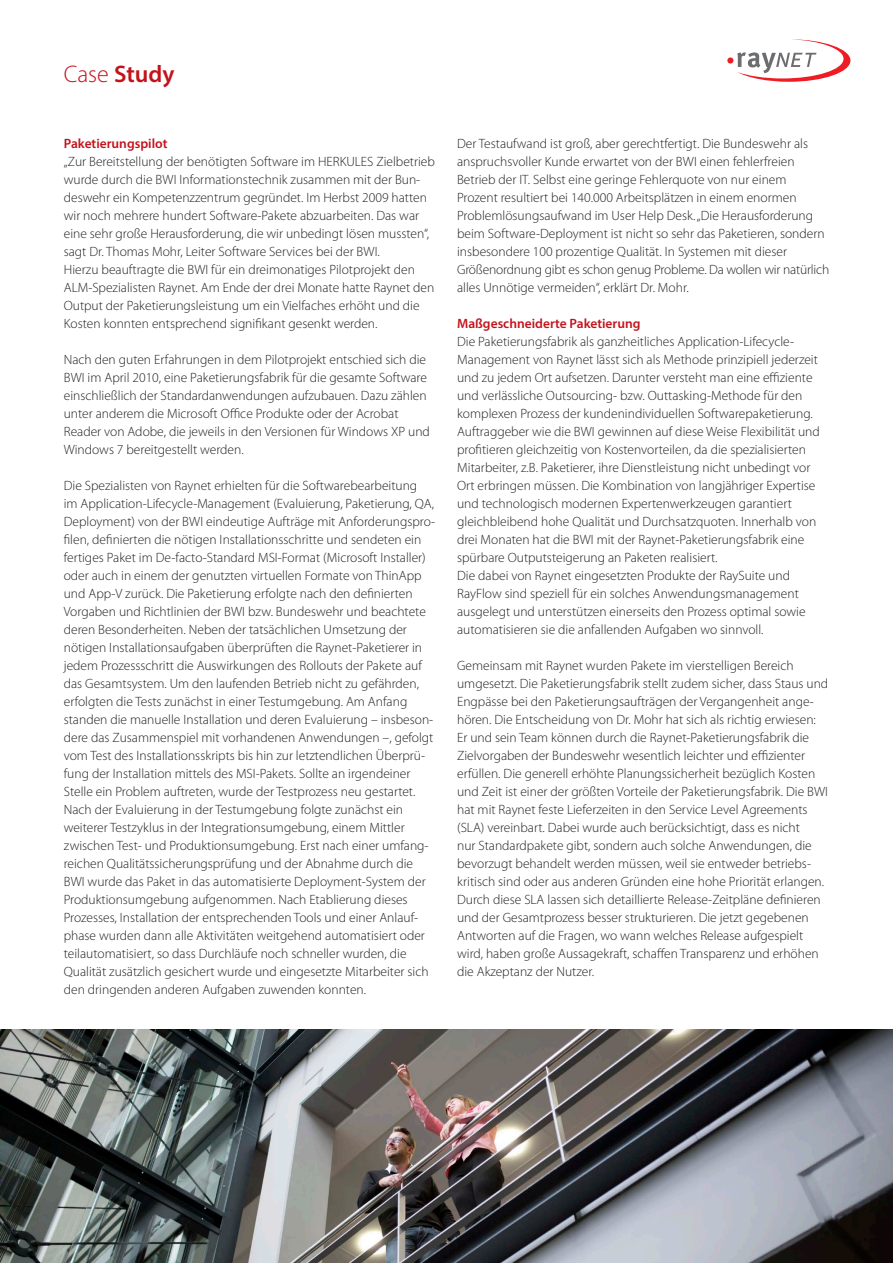
<style>
.page{position:relative;width:893px;height:1263px;background:#fff}
.page>*{position:absolute;margin:0;border:0;box-sizing:border-box;transform-origin:0 0}
.t1{font:600 24px "Myriad Pro";color:#c4121a}
.t2{font:300 13.5px/18px "Myriad Pro";color:#231f20}
.t3{font:600 13.5px "Myriad Pro";color:#c4121a}
.s1{font-weight:300}
</style>
<div class="page">
<svg style="left:737px;top:39px;width:113px;height:43px"></svg>
<div style="left:727px;top:57px;width:6px;height:7px;background:#ee1d23;border-radius:50%"></div>
<img style="left:0;top:1029px;width:893px;height:234px">
<h1 class="t1" style="left:64px;top:58px;width:112px"><span class="s1">Case</span> Study</h1>
<p class="t3" style="left:64px;top:135px;width:105px">Paketierungspilot</p>
<p class="t2" style="left:64px;top:153px;width:373px">„Zur Bereitstellung der benötigten Software im HERKULES Zielbetrieb wurde durch die BWI Informationstechnik zusammen mit der Bun&shy;deswehr ein Kompetenzzentrum gegründet. Im Herbst 2009 hatten wir noch mehrere hundert Software-Pakete abzuarbeiten. Das war eine sehr große Herausforderung, die wir unbedingt lösen mussten“, sagt Dr. Thomas Mohr, Leiter Software Services bei der BWI.<br>Hierzu beauftragte die BWI für ein dreimonatiges Pilotprojekt den ALM-Spezialisten Raynet. Am Ende der drei Monate hatte Raynet den Output der Paketierungsleistung um ein Vielfaches erhöht und die Kosten konnten entsprechend signifikant gesenkt werden.</p>
<p class="t2" style="left:64px;top:351px;width:368px">Nach den guten Erfahrungen in dem Pilotprojekt entschied sich die BWI im April 2010, eine Paketierungsfabrik für die gesamte Software einschließlich der Standardanwendungen aufzubauen. Dazu zählen unter anderem die Microsoft Office Produkte oder der Acrobat Reader von Adobe, die jeweils in den Versionen für Windows XP und Windows 7 bereitgestellt werden.</p>
<p class="t2" style="left:64px;top:477px;width:373px">Die Spezialisten von Raynet erhielten für die Softwarebearbeitung<br>im Application-Lifecycle-Management (Evaluierung, Paketierung, QA, Deployment) von der BWI eindeutige Aufträge mit Anforderungspro&shy;filen, definierten die nötigen Installationsschritte und sendeten ein fertiges Paket im De-facto-Standard MSI-Format (Microsoft Installer) oder auch in einem der genutzten virtuellen Formate von ThinApp und App-V zurück. Die Paketierung erfolgte nach den definierten Vorgaben und Richtlinien der BWI bzw. Bundeswehr und beachtete deren Besonderheiten. Neben der tatsächlichen Umsetzung der nötigen Installationsaufgaben überprüften die Raynet-Paketierer in jedem Prozessschritt die Auswirkungen des Rollouts der Pakete auf das Gesamtsystem. Um den laufenden Betrieb nicht zu gefährden, erfolgten die Tests zunächst in einer Testumgebung. Am Anfang standen die manuelle Installation und deren Evaluierung – insbeson&shy;dere das Zusammenspiel mit vorhandenen Anwendungen –, gefolgt vom Test des Installationsskripts bis hin zur letztendlichen Überprü&shy;fung der Installation mittels des MSI-Pakets. Sollte an irgendeiner Stelle ein Problem auftreten, wurde der Testprozess neu gestartet.<br>Nach der Evaluierung in der Testumgebung folgte zunächst ein weiterer Testzyklus in der Integrationsumgebung, einem Mittler zwischen Test- und Produktionsumgebung. Erst nach einer umfang&shy;reichen Qualitätssicherungsprüfung und der Abnahme durch die BWI wurde das Paket in das automatisierte Deployment-System der Produktionsumgebung aufgenommen. Nach Etablierung dieses Prozesses, Installation der entsprechenden Tools und einer Anlauf&shy;phase wurden dann alle Aktivitäten weitgehend automatisiert oder teilautomatisiert, so dass Durchläufe noch schneller wurden, die Qualität zusätzlich gesichert wurde und eingesetzte Mitarbeiter sich den dringenden anderen Aufgaben zuwenden konnten.</p>
<p class="t2" style="left:457px;top:135px;width:374px">Der Testaufwand ist groß, aber gerechtfertigt. Die Bundeswehr als anspruchsvoller Kunde erwartet von der BWI einen fehlerfreien Betrieb der IT. Selbst eine geringe Fehlerquote von nur einem Prozent resultiert bei 140.000 Arbeitsplätzen in einem enormen Problemlösungsaufwand im User Help Desk. „Die Herausforderung beim Software-Deployment ist nicht so sehr das Paketieren, sondern insbesondere 100 prozentige Qualität. In Systemen mit dieser Größenordnung gibt es schon genug Probleme. Da wollen wir natürlich alles Unnötige vermeiden“, erklärt Dr. Mohr.</p>
<p class="t3" style="left:457px;top:315px;width:185px">Maßgeschneiderte Paketierung</p>
<p class="t2" style="left:457px;top:333px;width:364px">Die Paketierungsfabrik als ganzheitliches Application-Lifecycle-Management von Raynet lässt sich als Methode prinzipiell jederzeit und zu jedem Ort aufsetzen. Darunter versteht man eine effiziente und verlässliche Outsourcing- bzw. Outtasking-Methode für den komplexen Prozess der kundenindividuellen Softwarepaketierung.<br>Auftraggeber wie die BWI gewinnen auf diese Weise Flexibilität und profitieren gleichzeitig von Kostenvorteilen, da die spezialisierten Mitarbeiter, z.B. Paketierer, ihre Dienstleistung nicht unbedingt vor Ort erbringen müssen. Die Kombination von langjähriger Expertise und technologisch modernen Expertenwerkzeugen garantiert gleichbleibend hohe Qualität und Durchsatzquoten. Innerhalb von drei Monaten hat die BWI mit der Raynet-Paketierungsfabrik eine spürbare Outputsteigerung an Paketen realisiert.<br>Die dabei von Raynet eingesetzten Produkte der RaySuite und RayFlow sind speziell für ein solches Anwendungsmanagement ausgelegt und unterstützen einerseits den Prozess optimal sowie automatisieren sie die anfallenden Aufgaben wo sinnvoll.</p>
<p class="t2" style="left:457px;top:657px;width:373px">Gemeinsam mit Raynet wurden Pakete im vierstelligen Bereich umgesetzt. Die Paketierungsfabrik stellt zudem sicher, dass Staus und Engpässe bei den Paketierungsaufträgen der Vergangenheit ange&shy;hören. Die Entscheidung von Dr. Mohr hat sich als richtig erwiesen:<br>Er und sein Team können durch die Raynet-Paketierungsfabrik die Zielvorgaben der Bundeswehr wesentlich leichter und effizienter erfüllen. Die generell erhöhte Planungssicherheit bezüglich Kosten und Zeit ist einer der größten Vorteile der Paketierungsfabrik. Die BWI hat mit Raynet feste Lieferzeiten in den Service Level Agreements (SLA) vereinbart. Dabei wurde auch berücksichtigt, dass es nicht<br>nur Standardpakete gibt, sondern auch solche Anwendungen, die bevorzugt behandelt werden müssen, weil sie entweder betriebs&shy;kritisch sind oder aus anderen Gründen eine hohe Priorität erlangen.<br>Durch diese SLA lassen sich detaillierte Release-Zeitpläne definieren und der Gesamtprozess besser strukturieren. Die jetzt gegebenen Antworten auf die Fragen, wo wann welches Release aufgespielt wird, haben große Aussagekraft, schaffen Transparenz und erhöhen die Akzeptanz der Nutzer.</p>
</div>
